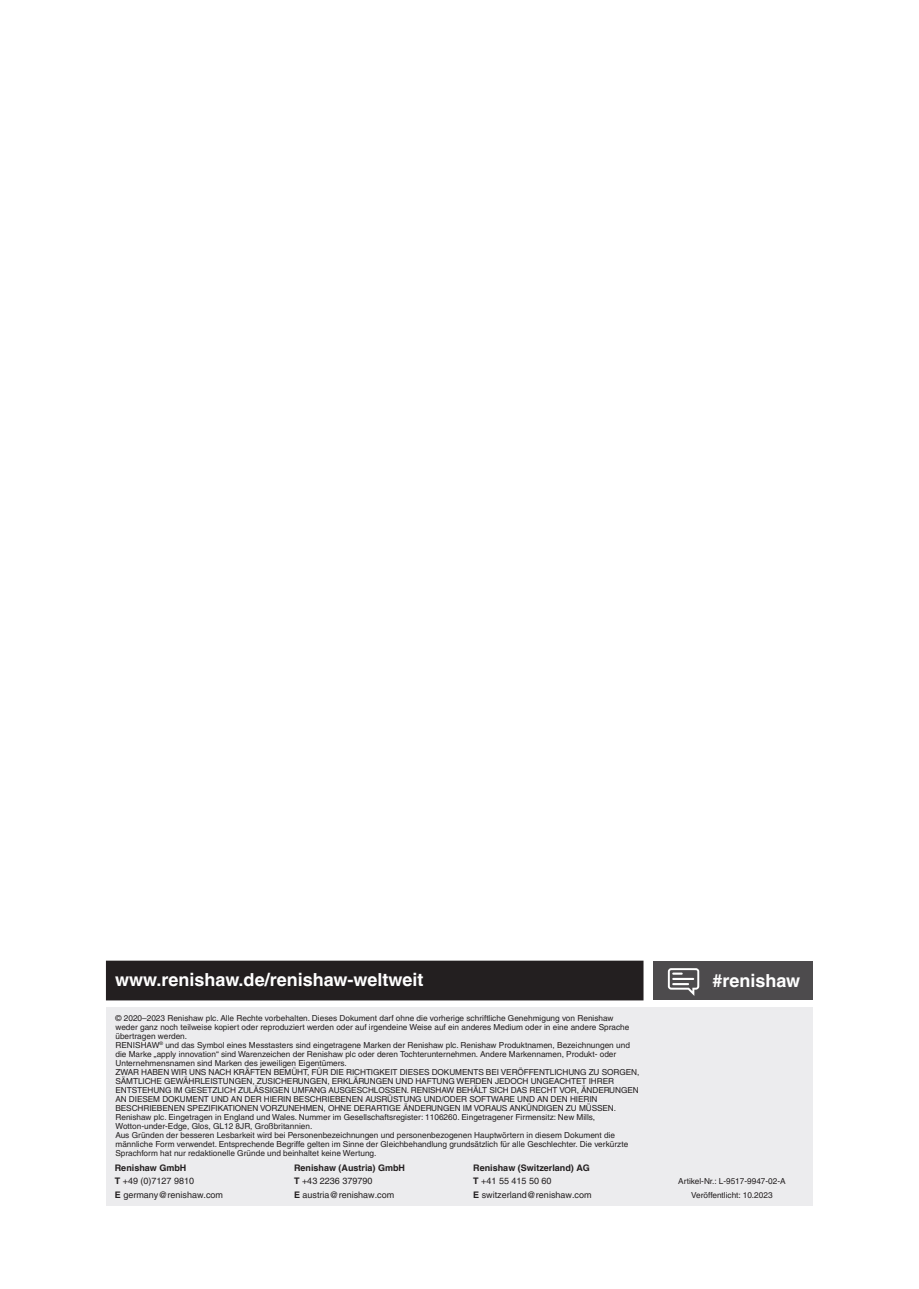
<style>
.page{position:relative;width:919px;height:1289px;background:#fff}
.page>*{position:absolute;margin:0;border:0;box-sizing:border-box;transform-origin:0 0}
.t1{font:700 18px "Helvetica LT Pro";color:#fff}
.t2{font:9px/13.5px "Helvetica LT Pro";color:#231f20}
.t3{font:8.25px/9px "Helvetica LT Pro";color:#231f20}
.s1{font-weight:700}
</style>
<div class="page">
<div style="left:653px;top:961px;width:159px;height:39px;background:#4d4b4d"></div>
<svg style="left:667px;top:968px;width:32px;height:27px"></svg>
<div style="left:107px;top:961px;width:535px;height:38px;background:#231f20"></div>
<div style="left:106px;top:960px;width:537px;height:40px;border:2px solid #231f20"></div>
<div style="left:106px;top:1007px;width:706px;height:199px;background:#ececee"></div>
<h1 class="t1" style="left:115px;top:969px;width:310px">www.renishaw.de/renishaw-weltweit</h1>
<p class="t3" style="left:115px;top:1013px;width:525px">© 2020–2023 Renishaw plc. Alle Rechte vorbehalten. Dieses Dokument darf ohne die vorherige schriftliche Genehmigung von Renishaw<br>weder ganz noch teilweise kopiert oder reproduziert werden oder auf irgendeine Weise auf ein anderes Medium oder in eine andere Sprache übertragen werden.<br>RENISHAW<sup>®</sup> und das Symbol eines Messtasters sind eingetragene Marken der Renishaw plc. Renishaw Produktnamen, Bezeichnungen und die Marke „apply innovation“ sind Warenzeichen der Renishaw plc oder deren Tochterunternehmen. Andere Markennamen, Produkt- oder Unternehmensnamen sind Marken des jeweiligen Eigentümers.<br>ZWAR HABEN WIR UNS NACH KRÄFTEN BEMÜHT, FÜR DIE RICHTIGKEIT DIESES DOKUMENTS BEI VERÖFFENTLICHUNG ZU SORGEN, SÄMTLICHE GEWÄHRLEISTUNGEN, ZUSICHERUNGEN, ERKLÄRUNGEN UND HAFTUNG WERDEN JEDOCH UNGEACHTET IHRER ENTSTEHUNG IM GESETZLICH ZULÄSSIGEN UMFANG AUSGESCHLOSSEN. RENISHAW BEHÄLT SICH DAS RECHT VOR, ÄNDERUNGEN AN DIESEM DOKUMENT UND AN DER HIERIN BESCHRIEBENEN AUSRÜSTUNG UND/ODER SOFTWARE UND AN DEN HIERIN BESCHRIEBENEN SPEZIFIKATIONEN VORZUNEHMEN, OHNE DERARTIGE ÄNDERUNGEN IM VORAUS ANKÜNDIGEN ZU MÜSSEN.<br>Renishaw plc. Eingetragen in England und Wales. Nummer im Gesellschaftsregister: 1106260. Eingetragener Firmensitz: New Mills, Wotton-under-Edge, Glos, GL12 8JR, Großbritannien.<br>Aus Gründen der besseren Lesbarkeit wird bei Personenbezeichnungen und personenbezogenen Hauptwörtern in diesem Dokument die männliche Form verwendet. Entsprechende Begriffe gelten im Sinne der Gleichbehandlung grundsätzlich für alle Geschlechter. Die verkürzte Sprachform hat nur redaktionelle Gründe und beinhaltet keine Wertung.</p>
<p class="t2" style="left:115px;top:1160px;width:110px"><span class="s1">Renishaw GmbH<br>T</span> +49 (0)7127 9810<br><span class="s1">E</span> germany@renishaw.com</p>
<p class="t2" style="left:294px;top:1160px;width:113px"><span class="s1">Renishaw (Austria) GmbH<br>T</span> +43 2236 379790<br><span class="s1">E</span> austria@renishaw.com</p>
<p class="t2" style="left:473px;top:1160px;width:120px"><span class="s1">Renishaw (Switzerland) AG<br>T</span> +41 55 415 50 60<br><span class="s1">E</span> switzerland@renishaw.com</p>
<h1 class="t1" style="left:712px;top:969px;width:89px">#renishaw</h1>
<p class="t3" style="left:678px;top:1176px;width:109px">Artikel-Nr.: L-9517-9947-02-A</p>
<p class="t3" style="left:691px;top:1190px;width:83px">Veröffentlicht: 10.2023</p>
</div>
